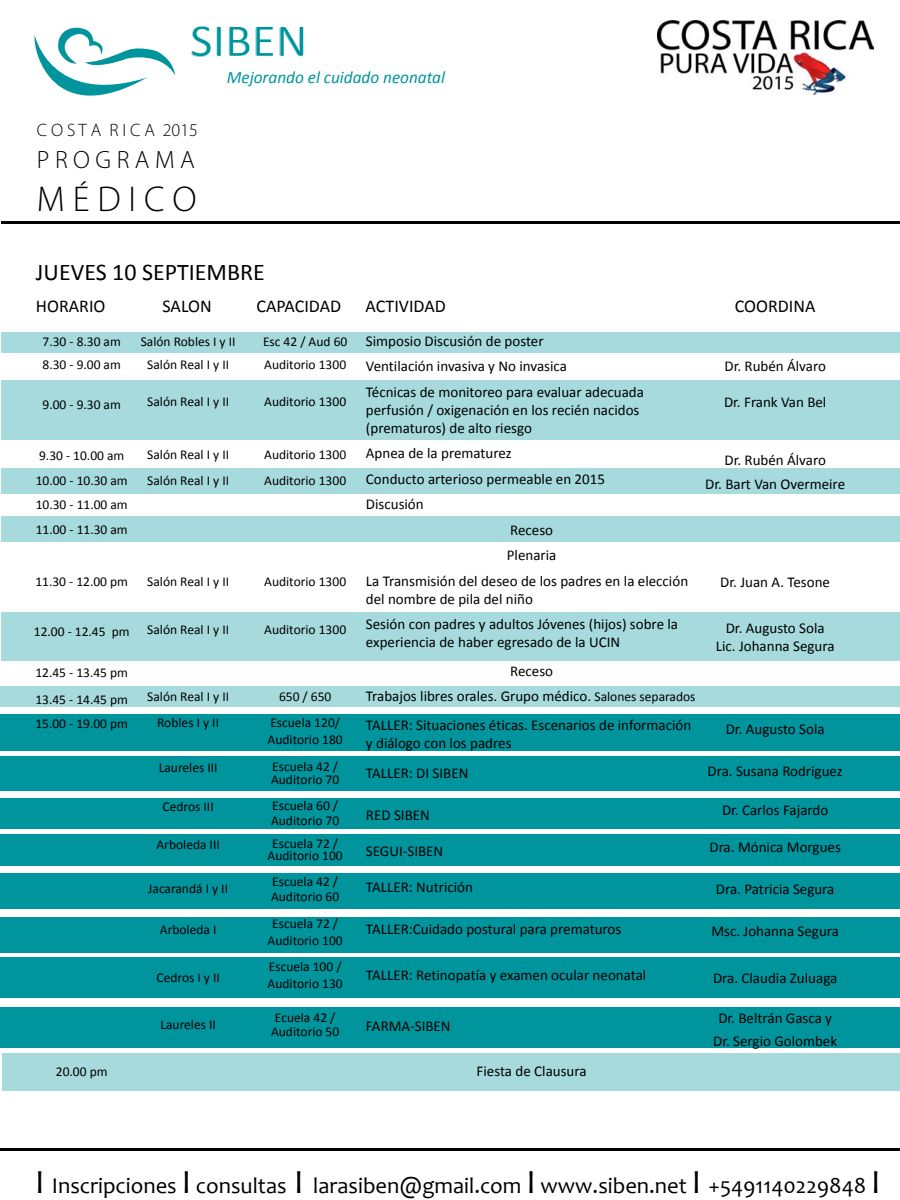
<style>
.page{position:relative;width:900px;height:1200px;background:#fff}
.page>*{position:absolute;margin:0;border:0;box-sizing:border-box;transform-origin:0 0}
.t1{font:46.5px "Calibri";color:#00949d;scale:1.06 1}
.t2{font:300 36px "Myriad Pro";color:#000}
.t3{font:300 25.05px "Myriad Pro";color:#000}
.t4{font:24px "Calibri";color:#000}
.t5{font:22.65px "Candara";color:#000}
.t6{font:18px "Calibri";color:#000}
.t7{font:300 18px "Myriad Pro";color:#000}
.t8{font:italic 17.4px "Calibri";color:#00949d}
.t9{font:15px/25.5px "Calibri";color:#000}
.t10{font:13.5px/26.7px "Calibri";color:#000}
.s1{font-size:13.5px}
.s2{font-size:33.9px}
</style>
<div class="page">
<div style="left:1px;top:1007px;width:899px;height:41px;background:#00949d"></div>
<div style="left:1px;top:957px;width:899px;height:41px;background:#00949d"></div>
<div style="left:0;top:686px;width:900px;height:20px;background:#a6dadd"></div>
<div style="left:2px;top:1054px;width:898px;height:37px;background:#a6dadd"></div>
<div style="left:1px;top:873px;width:899px;height:36px;background:#00949d"></div>
<div style="left:1px;top:917px;width:899px;height:35px;background:#00949d"></div>
<div style="left:1px;top:834px;width:899px;height:32px;background:#00949d"></div>
<div style="left:1px;top:798px;width:899px;height:30px;background:#00949d"></div>
<div style="left:1px;top:756px;width:899px;height:35px;background:#00949d"></div>
<div style="left:1px;top:714px;width:899px;height:37px;background:#00949d"></div>
<div style="left:1px;top:613px;width:899px;height:48px;background:#a6dadd"></div>
<div style="left:1px;top:517px;width:899px;height:25px;background:#a6dadd"></div>
<div style="left:1px;top:469px;width:899px;height:25px;background:#a6dadd"></div>
<div style="left:1px;top:380px;width:899px;height:60px;background:#a6dadd"></div>
<div style="left:1px;top:332px;width:899px;height:20px;background:#a6dadd"></div>
<hr style="left:1px;top:221px;width:899px;height:2px;background:#000">
<img style="left:657px;top:20px;width:216px;height:75px">
<svg style="left:34px;top:28px;width:141px;height:68px"></svg>
<hr style="left:1px;top:1148px;width:899px;height:3px;background:#000">
<h1 class="t1" style="left:190px;top:12px;width:112px">SIBEN</h1>
<p class="t8" style="left:227px;top:67px;width:220px">Mejorando el cuidado neonatal</p>
<p class="t7" style="left:37px;top:119px;width:163px">C O S T A R I C A 2015</p>
<h3 class="t3" style="left:37px;top:144px;width:159px">P R O G R A M A</h3>
<h2 class="t2" style="left:37px;top:177px;width:161px">M É D I C O</h2>
<h3 class="t4" style="left:36px;top:257px;width:230px">JUEVES 10 SEPTIEMBRE</h3>
<p class="t6" style="left:36px;top:295px;width:71px">HORARIO</p>
<p class="t6" style="left:162px;top:295px;width:51px">SALON</p>
<p class="t6" style="left:257px;top:295px;width:86px">CAPACIDAD</p>
<p class="t6" style="left:366px;top:295px;width:82px">ACTIVIDAD</p>
<p class="t6" style="left:735px;top:295px;width:82px">COORDINA</p>
<p class="t10" style="left:43px;top:329px;width:80px;line-height:23.7px">7.30 - 8.30 am<br>8.30 - 9.00 am</p>
<p class="t10" style="left:43px;top:391px;width:80px">9.00 - 9.30 am</p>
<p class="t9" style="left:366px;top:327px;width:280px">Simposio Discusión de poster<br>Ventilación invasiva y No invasica<br>Técnicas de monitoreo para evaluar adecuada</p>
<p class="t9" style="left:366px;top:400px;width:275px;line-height:18px">perfusión / oxigenación en los recién nacidos (prematuros) de alto riesgo</p>
<p class="t9" style="left:366px;top:440px;width:147px">Apnea de la prematurez</p>
<p class="t9" style="left:366px;top:465px;width:241px">Conducto arterioso permeable en 2015</p>
<p class="t9" style="left:366px;top:491px;width:59px">Discusión</p>
<p class="t9" style="left:510px;top:516px;width:44px">Receso</p>
<p class="t9" style="left:507px;top:542px;width:51px">Plenaria</p>
<p class="t9" style="left:366px;top:567px;width:324px">La Transmisión del deseo de los padres en la elección</p>
<p class="t9" style="left:366px;top:585px;width:314px">del nombre de pila del niño<br>Sesión con padres y adultos Jóvenes (hijos) sobre la</p>
<p class="t9" style="left:510px;top:627px;width:112px;line-height:28.5px;text-indent:-144px">experiencia de haber egresado de la UCIN<br>Receso</p>
<p class="t9" style="left:366px;top:681px;width:331px;line-height:28.5px">Trabajos libres orales. Grupo médico. <span class="s1">Salones separados<br></span>TALLER: Situaciones éticas. Escenarios de información</p>
<p class="t9" style="left:366px;top:727px;width:147px;line-height:30px">y diálogo con los padres<br>TALLER: DI SIBEN</p>
<p class="t9" style="left:366px;top:801px;width:65px">RED SIBEN</p>
<p class="t9" style="left:366px;top:837px;width:79px">SEGUI-SIBEN</p>
<p class="t9" style="left:366px;top:873px;width:109px">TALLER: Nutrición</p>
<p class="t9" style="left:366px;top:915px;width:257px">TALLER:Cuidado postural para prematuros</p>
<p class="t9" style="left:366px;top:962px;width:282px">TALLER: Retinopatía y examen ocular neonatal</p>
<p class="t9" style="left:366px;top:1013px;width:86px">FARMA-SIBEN</p>
<p class="t9" style="left:477px;top:1058px;width:112px">Fiesta de Clausura</p>
<p class="t10" style="left:263px;top:329px;width:86px;line-height:23.7px">Esc 42 / Aud 60<br>Auditorio 1300</p>
<p class="t10" style="left:264px;top:388px;width:83px">Auditorio 1300</p>
<p class="t10" style="left:141px;top:329px;width:96px;line-height:23.7px;text-align:center">Salón Robles I y II<br>Salón Real I y II</p>
<p class="t10" style="left:147px;top:388px;width:83px">Salón Real I y II</p>
<p class="t9" style="left:724px;top:352px;width:103px">Dr. Rubén Álvaro</p>
<p class="t9" style="left:724px;top:388px;width:104px">Dr. Frank Van Bel</p>
<p class="t10" style="left:147px;top:440px;width:83px">Salón Real I y II<br>Salón Real I y II</p>
<p class="t10" style="left:264px;top:440px;width:83px">Auditorio 1300<br>Auditorio 1300</p>
<p class="t10" style="left:36px;top:442px;width:94px;line-height:25.2px">9.30 - 10.00 am<br>10.00 - 10.30 am</p>
<p class="t10" style="left:36px;top:491px;width:94px;line-height:25.2px">10.30 - 11.00 am<br>11.00 - 11.30 am</p>
<p class="t9" style="left:705px;top:448px;width:141px;line-height:24px;text-align:center">Dr. Rubén Álvaro<br>Dr. Bart Van Overmeire</p>
<p class="t10" style="left:35px;top:567px;width:94px">11.30 - 12.00 pm</p>
<p class="t10" style="left:34px;top:617px;width:97px">12.00 - 12.45 pm</p>
<p class="t10" style="left:35px;top:659px;width:94px">12.45 - 13.45 pm<br>13.45 - 14.45 pm</p>
<p class="t10" style="left:35px;top:709px;width:94px">15.00 - 19.00 pm</p>
<p class="t10" style="left:147px;top:568px;width:83px">Salón Real I y II</p>
<p class="t10" style="left:147px;top:616px;width:83px">Salón Real I y II</p>
<p class="t9" style="left:720px;top:568px;width:111px">Dr. Juan A. Tesone</p>
<p class="t9" style="left:716px;top:619px;width:120px;line-height:18px;text-align:center">Dr. Augusto Sola<br>Lic. Johanna Segura</p>
<p class="t10" style="left:264px;top:568px;width:83px">Auditorio 1300</p>
<p class="t10" style="left:264px;top:616px;width:83px">Auditorio 1300</p>
<p class="t10" style="left:270px;top:683px;width:71px;text-align:center">650 / 650<br>Escuela 120/</p>
<p class="t10" style="left:268px;top:725px;width:77px;line-height:27.3px;text-align:center">Auditorio 180<br>Escuela 42 /</p>
<p class="t10" style="left:271px;top:766px;width:70px;line-height:26.1px">Auditorio 70<br>Escuela 60 /</p>
<p class="t10" style="left:271px;top:808px;width:70px;line-height:23.4px">Auditorio 70<br>Escuela 72 /</p>
<p class="t10" style="left:268px;top:842px;width:77px;line-height:25.8px;text-align:center">Auditorio 100<br>Escuela 42 /</p>
<p class="t10" style="left:271px;top:881px;width:70px;line-height:27.9px">Auditorio 60<br>Escuela 72 /</p>
<p class="t10" style="left:268px;top:926px;width:77px">Auditorio 100<br>Escuela 100 /</p>
<p class="t10" style="left:268px;top:969px;width:77px">Auditorio 130</p>
<p class="t10" style="left:271px;top:1009px;width:70px;line-height:14.7px">Ecuela 42 /<br>Auditorio 50</p>
<p class="t10" style="left:147px;top:683px;width:83px;text-align:center">Salón Real I y II<br>Robles I y II</p>
<p class="t10" style="left:159px;top:754px;width:60px">Laureles III</p>
<p class="t10" style="left:163px;top:792px;width:53px">Cedros III</p>
<p class="t10" style="left:157px;top:831px;width:65px">Arboleda III</p>
<p class="t10" style="left:148px;top:875px;width:81px">Jacarandá I y II</p>
<p class="t10" style="left:160px;top:916px;width:58px">Arboleda I</p>
<p class="t10" style="left:157px;top:963px;width:65px">Cedros I y II</p>
<p class="t10" style="left:160px;top:1011px;width:57px">Laureles II</p>
<p class="t9" style="left:726px;top:715px;width:100px">Dr. Augusto Sola</p>
<p class="t9" style="left:708px;top:757px;width:137px">Dra. Susana Rodriguez</p>
<p class="t9" style="left:722px;top:796px;width:108px">Dr. Carlos Fajardo</p>
<p class="t9" style="left:710px;top:834px;width:133px">Dra. Mónica Morgues</p>
<p class="t9" style="left:716px;top:876px;width:120px">Dra. Patricia Segura</p>
<p class="t9" style="left:711px;top:918px;width:129px">Msc. Johanna Segura</p>
<p class="t9" style="left:713px;top:964px;width:126px">Dra. Claudia Zuluaga</p>
<p class="t9" style="left:713px;top:1006px;width:126px;line-height:22.5px;text-align:center">Dr. Beltrán Gasca y<br>Dr. Sergio Golombek</p>
<p class="t10" style="left:56px;top:1058px;width:53px">20.00 pm</p>
<h3 class="t5" style="left:35px;top:1172px;width:847px"><span class="s2">I</span> Inscripciones <span class="s2">I</span> consultas <span class="s2">I</span> larasiben@gmail.com <span class="s2">I</span> www.siben.net <span class="s2">I</span> +5491140229848 <span class="s2">I</span></h3>
</div>
